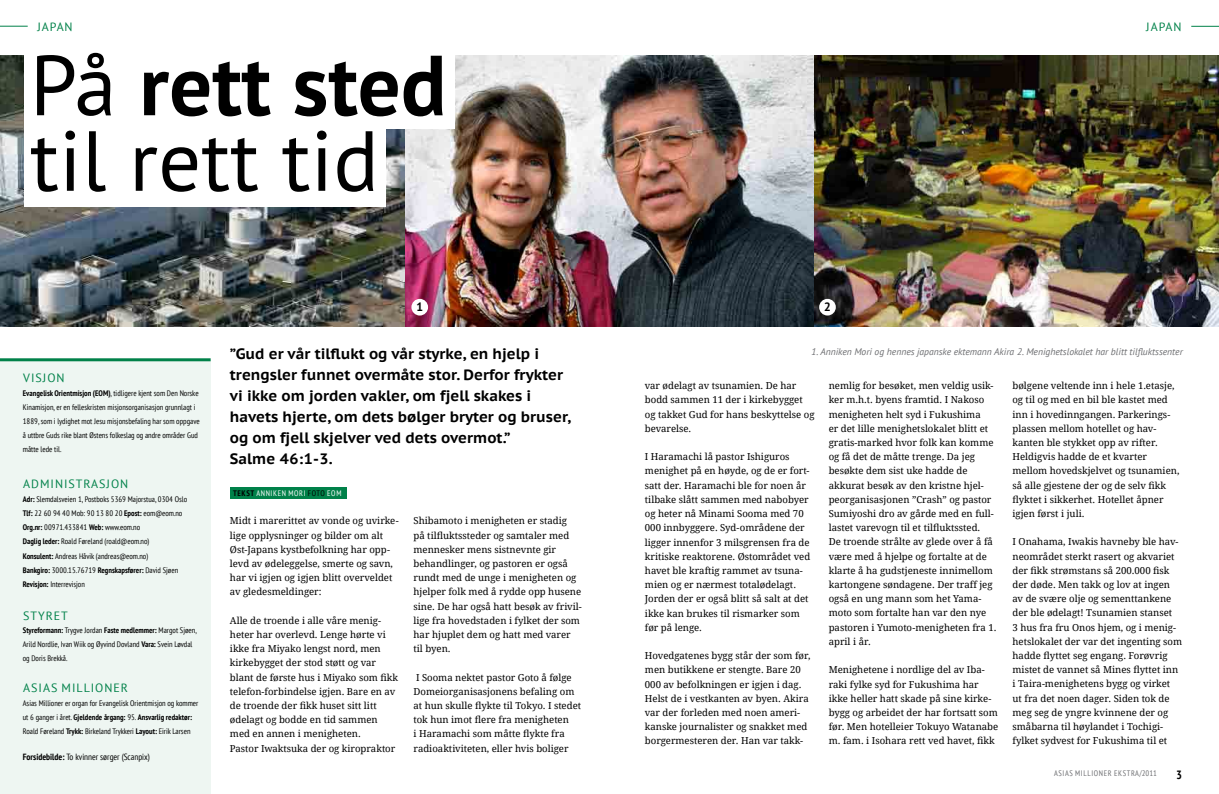
<style>
.page{position:relative;width:1219px;height:794px;background:#fff}
.page>*{position:absolute;margin:0;border:0;box-sizing:border-box;transform-origin:0 0}
.t1{font:85px/75.5px "PT Sans";color:#000}
.t2{font:700 15px/21px "PT Sans Caption";color:#000}
.t3{font:12px "PT Sans";letter-spacing:.08em;color:#008149}
.t4{font:700 12px "PT Sans";color:#000}
.t5{font:700 condensed 12px "PT Sans";color:#000}
.t6{font:9.6px/14.2px "Droid Serif";color:#000}
.t7{font:italic 9.6px "PT Sans";color:#6d6e71}
.t8{font:condensed 9px "PT Sans";color:#000}
.t9{font:condensed 8px/14.2px "PT Sans";color:#000}
.t10{font:condensed 8px "PT Sans";letter-spacing:.08em;color:#6d6e71}
.t11{font:condensed 8px "PT Sans";letter-spacing:.08em;color:#fff}
.t12{font:700 condensed 8px "PT Sans";color:#000}
.s1{font-weight:700}
.s2{color:#000}
</style>
<div class="page">
<svg style="left:0;top:26px;width:28px;height:1px"></svg>
<img style="left:0;top:56px;width:1219px;height:271px">
<div style="left:0;top:359px;width:211px;height:435px;background:#eef6f2"></div>
<hr style="left:0;top:358px;width:211px;height:3px;background:#008149">
<div style="left:230px;top:487px;width:117px;height:12px;background:#008149"></div>
<div style="left:24px;top:34px;width:430px;height:95px;background:#fff"></div>
<div style="left:24px;top:121px;width:362px;height:85px;background:#fff"></div>
<div style="left:411px;top:299px;width:17px;height:16px;background:#fff;border-radius:50%"></div>
<div style="left:819px;top:299px;width:17px;height:16px;background:#fff;border-radius:50%"></div>
<svg style="left:1191px;top:26px;width:28px;height:1px"></svg>
<p class="t3" style="left:37px;top:19px;width:37px">JAPAN</p>
<h1 class="t1" style="left:30px;top:46px;width:418px">PÅ <span class="s1">rett sted<br></span>TIL RETT TID</h1>
<p class="t4" style="left:416px;top:299px;width:9px">1</p>
<p class="t4" style="left:824px;top:299px;width:9px">2</p>
<p class="t3" style="left:1146px;top:19px;width:37px">JAPAN</p>
<p class="t3" style="left:23px;top:370px;width:43px">VISJON</p>
<p class="t9" style="left:23px;top:385px;width:178px"><span class="s1">Evangelisk Orientmisjon (EOM)</span>, tidligere kjent som Den Norske Kinamisjon, er en felleskristen misjonsorganisasjon grunnlagt i 1889, som i lydighet mot Jesu misjonsbefaling har som oppgave å uttbre Guds rike blant Østens folkeslag og andre områder Gud måtte lede til.</p>
<p class="t3" style="left:23px;top:476px;width:106px">ADM INISTRASJON</p>
<p class="t9" style="left:23px;top:491px;width:166px"><span class="s1">Adr:</span> Slemdalsveien 1, Postboks 5369 Majorstua, 0304 Oslo <span class="s1">Tlf:</span> 22 60 94 40 Mob: 90 13 80 20 <span class="s1">Epost:</span> eom@eom.no <span class="s1">Org.nr:</span> 00971.433841 <span class="s1">Web:</span> www.eom.no<br><span class="s1">Daglig leder:</span> Roald Føreland (roald@eom.no)<br><span class="s1">Konsulent:</span> Andreas Håvik (andreas@eom.no)<br><span class="s1">Bankgiro:</span> 3000.15.76719 <span class="s1">Regnskapsfører:</span> David Sjøen <span class="s1">Revisjon:</span> I nterrevisjon</p>
<p class="t9" style="left:23px;top:623px;width:175px"><span class="s1">Styreformann:</span> Trygve Jordan <span class="s1">Faste medlemmer:</span> Margot Sjøen,<br>Arild Nordlie, Ivan Wiik og Øyvind Dovland <span class="s1">Vara:</span> Svein Løvdal og Doris Brekkå.</p>
<p class="t3" style="left:23px;top:607px;width:46px">STYRET</p>
<p class="t3" style="left:23px;top:680px;width:106px">ASIAS M ILLIONER</p>
<p class="t9" style="left:23px;top:695px;width:177px">Asias Millioner er organ for Evangelisk Orientmisjon og kommer ut 6 ganger i året. <span class="s1">Gjeldende årgang:</span> 95. <span class="s1">Ansvarlig redaktør:<br></span>Roald Føreland <span class="s1">Trykk:</span> Birkeland Trykkeri <span class="s1">Layout:</span> Eirik Larsen</p>
<p class="t8" style="left:23px;top:750px;width:129px"><span class="s1">Forsidebilde:</span> To kvinner sørger (Scanpix)</p>
<h2 class="t2" style="left:230px;top:343px;width:343px">”Gud er vår tilflukt og vår styrke, en hjelp i trengsler funnet overmåte stor. Derfor frykter vi ikke om jorden vakler, om fjell skakes i havets hjerte, om dets bølger bryter og bruser, og om fjell skjelver ved dets overmot.”<br>Salme 46:1-3.</h2>
<p class="t12" style="left:233px;top:487px;width:6px">tekst</p>
<p class="t11" style="left:256px;top:488px;width:6px">aNNIKEN</p>
<p class="t11" style="left:288px;top:488px;width:53px">mori <span class="s2">foto</span> eom</p>
<p class="t6" style="left:230px;top:514px;width:170px">Midt i marerittet av vonde og uvirke&shy;lige opplysninger og bilder om alt Øst-Japans kystbefolkning har opp&shy;levd av ødeleggelse, smerte og savn, har vi igjen og igjen blitt overveldet av gledesmeldinger:</p>
<p class="t6" style="left:230px;top:613px;width:170px">Alle de troende i alle våre menig&shy;heter har overlevd. Lenge hørte vi ikke fra Miyako lengst nord, men kirkebygget der stod støtt og var blant de første hus i Miyako som fikk telefon-forbindelse igjen. Bare en av de troende der fikk huset sitt litt ødelagt og bodde en tid sammen med en annen i menigheten.<br>Pastor Iwaktsuka der og kiropraktor</p>
<p class="t6" style="left:413px;top:514px;width:170px">Shibamoto i menigheten er stadig<br>på tilfluktssteder og samtaler med mennesker mens sistnevnte gir behandlinger, og pastoren er også rundt med de unge i menigheten og hjelper folk med å rydde opp husene sine. De har også hatt besøk av frivil&shy;lige fra hovedstaden i fylket der som har hjuplet dem og hatt med varer til byen.</p>
<p class="t6" style="left:413px;top:670px;width:169px">I Sooma nektet pastor Goto å følge Domeiorganisasjonens befaling om at hun skulle flykte til Tokyo. I stedet tok hun imot flere fra menigheten<br>i Haramachi som måtte flykte fra radioaktiviteten, eller hvis boliger</p>
<p class="t7" style="left:811px;top:345px;width:373px">1. Anniken Mori og hennes japanske ektemann Akira 2. Menighetslokalet har blitt tilfluktssenter</p>
<p class="t6" style="left:645px;top:379px;width:171px">var ødelagt av tsunamien. De har bodd sammen 11 der i kirkebygget og takket Gud for hans beskyttelse og bevarelse.</p>
<p class="t6" style="left:645px;top:450px;width:167px">I Haramachi lå pastor Ishiguros menighet på en høyde, og de er fort&shy;satt der. Haramachi ble for noen år tilbake slått sammen med nabobyer og heter nå Minami Sooma med 70<br>000 innbyggere. Syd-områdene der ligger innenfor 3 milsgrensen fra de kritiske reaktorene. Østområdet ved havet ble kraftig rammet av tsuna&shy;mien og er nærmest totalødelagt.<br>Jorden der er også blitt så salt at det ikke kan brukes til rismarker som før på lenge.</p>
<p class="t6" style="left:645px;top:648px;width:167px">Hovedgatenes bygg står der som før, men butikkene er stengte. Bare 20<br>000 av befolkningen er igjen i dag.<br>Helst de i vestkanten av byen. Akira var der forleden med noen ameri&shy;kanske journalister og snakket med borgermesteren der. Han var takk-</p>
<p class="t6" style="left:829px;top:379px;width:169px">nemlig for besøket, men veldig usik&shy;ker m.h.t. byens framtid. I Nakoso menigheten helt syd i Fukushima<br>er det lille menighetslokalet blitt et gratis-marked hvor folk kan komme og få det de måtte trenge. Da jeg besøkte dem sist uke hadde de akkurat besøk av den kristne hjel&shy;peorganisasjonen ”Crash” og pastor Sumiyoshi dro av gårde med en full&shy;lastet varevogn til et tilfluktssted.<br>De troende strålte av glede over å få være med å hjelpe og fortalte at de klarte å ha gudstjeneste innimellom kartongene søndagene. Der traff jeg også en ung mann som het Yama&shy;moto som fortalte han var den nye pastoren i Yumoto-menigheten fra 1. april i år.</p>
<p class="t6" style="left:829px;top:663px;width:171px">Menighetene i nordlige del av Iba&shy;raki fylke syd for Fukushima har ikke heller hatt skade på sine kirke&shy;bygg og arbeidet der har fortsatt som før. Men hotelleier Tokuyo Watanabe m. fam. i Isohara rett ved havet, fikk</p>
<p class="t6" style="left:1012px;top:379px;width:168px">bølgene veltende inn i hele 1.etasje, og til og med en bil ble kastet med inn i hovedinngangen. Parkerings&shy;plassen mellom hotellet og hav&shy;kanten ble stykket opp av rifter.<br>Heldigvis hadde de et kvarter mellom hovedskjelvet og tsunamien, så alle gjestene der og de selv fikk flyktet i sikkerhet. Hotellet åpner igjen først i juli.</p>
<p class="t6" style="left:1012px;top:535px;width:171px">I Onahama, Iwakis havneby ble hav&shy;neområdet sterkt rasert og akvariet der fikk strømstans så 200.000 fisk der døde. Men takk og lov at ingen av de svære olje og sementtankene der ble ødelagt! Tsunamien stanset<br>3 hus fra fru Onos hjem, og i menig&shy;hetslokalet der var det ingenting som hadde flyttet seg engang. Forøvrig mistet de vannet så Mines flyttet inn i Taira-menighetens bygg og virket ut fra det noen dager. Siden tok de meg seg de yngre kvinnene der og småbarna til høylandet i Tochigi&shy;fylket sydvest for Fukushima til et</p>
<p class="t10" style="left:1054px;top:767px;width:104px">Asias Millioner ekstra/2011</p>
<p class="t5" style="left:1176px;top:766px;width:8px">3</p>
</div>
